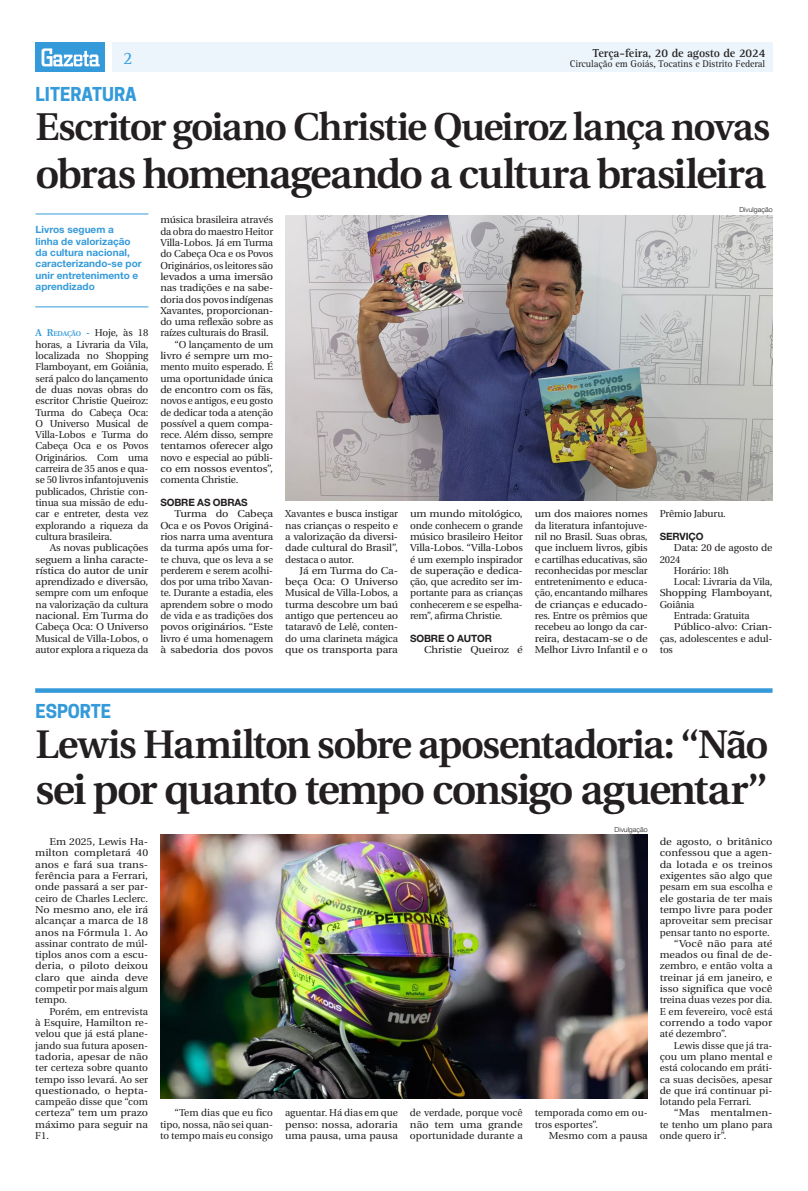
<style>
.page{position:relative;width:808px;height:1191px;background:#fff}
.page>*{position:absolute;margin:0;border:0;box-sizing:border-box;transform-origin:0 0}
.Manchete{font:600 42.3px "Utopia";letter-spacing:-.045em;color:#231f20}
.Manchete-2{font:600 41px "Utopia";letter-spacing:-.035em;color:#231f20}
.Manchete-3{font:600 39.8px "Utopia";letter-spacing:-.04em;color:#231f20}
.Manchete-4{font:600 38.6px "Utopia";letter-spacing:-.035em;color:#231f20}
.Retranca{font:700 18px "Cooper Hewitt";color:#349ada}
.t1{font:18px "Rotis Serif Std";color:#349ada}
.t2{font:700 12px "Rotis Serif Std";letter-spacing:-.01em;color:#231f20}
.TExto_Corrido{font:10px/11.3px "Utopia";letter-spacing:-.015em;color:#231f20;text-align:justify}
.TExto_Corrido-2{font:10px/11.3px "Utopia";letter-spacing:-.015em;color:#231f20;text-align:justify;scale:1.1 1}
.Repórter{font:10px/11.3px "Utopia";letter-spacing:-.015em;color:#231f20;text-align:justify}
.TExto_Corrido-3{font:10px/11.3px "Utopia";letter-spacing:-.015em;color:#231f20;text-align:justify;scale:1.08 1}
.TExto_Corrido-4{font:10px/11.3px "Utopia";letter-spacing:-.015em;color:#231f20;text-align:justify;scale:1.09 1}
.TExto_Corrido-5{font:10px/11.3px "Utopia";letter-spacing:-.015em;color:#231f20;text-align:justify;scale:1.05 1}
.Olho{font:700 10px/11.3px "Helvetica Neue LT Std";color:#349ada}
.t3{font:10px "Rotis Serif Std";letter-spacing:-.01em;color:#231f20}
.Intertítulo{font:700 10px "Helvetica Neue";letter-spacing:-.015em;color:#231f20}
.TExto_Corrido-6{font:10px "Utopia";letter-spacing:-.015em;color:#231f20;scale:1.04 1}
.Crédito_Fotógrafo{font:300 7px "Helvetica Neue LT Com";color:#231f20}
.s1{font-weight:600;color:#349ada}
.s2{font-weight:600;font-size:7px;color:#349ada}
</style>
<div class="page">
<div style="left:112px;top:43px;width:660px;height:29px;background:#ebf5fb"></div>
<div style="left:35px;top:43px;width:70px;height:29px;background:#349ada"></div>
<svg style="left:42px;top:48px;width:58px;height:18px"></svg>
<div style="left:35px;top:688px;width:737px;height:5px;background:#349ada"></div>
<hr style="left:36px;top:213px;width:112px;height:1px;background:#349ada">
<hr style="left:35px;top:306px;width:113px;height:1px;background:#349ada">
<img style="left:160px;top:834px;width:488px;height:264px">
<img style="left:285px;top:215px;width:487px;height:285px">
<p class="t1" style="left:123px;top:47px;width:11px">2</p>
<p class="Retranca" style="left:36px;top:84px;width:102px">LITERATURA</p>
<p class="t2" style="left:593px;top:46px;width:174px">Terça-feira, 20 de agosto de 2024</p>
<p class="t3" style="left:570px;top:58px;width:197px">Circulação em Goiás, Tocatins e Distrito Federal</p>
<p class="Manchete-4" style="left:36px;top:105px;width:736px">Escritor goiano Christie Queiroz lança novas</p>
<p class="Manchete-2" style="left:36px;top:151px;width:732px">obras homenageando a cultura brasileira</p>
<p class="Crédito_Fotógrafo" style="left:739px;top:205px;width:35px">Divulgação</p>
<p class="Olho" style="left:36px;top:224px;width:108px">Livros seguem a<br>linha de valorização da cultura nacional, caracterizando-se por unir entretenimento e aprendizado</p>
<p class="Repórter" style="left:36px;top:327px;width:114px"><span class="s1">A R</span><span class="s2">EDAÇÃO</span> <span class="s1">-</span> Hoje, às 18 horas, a Livraria da Vila, localizada no Shopping Flamboyant, em Goiânia, será palco do lançamento de duas novas obras do escritor Christie Queiroz:<br>Turma do Cabeça Oca:<br>O Universo Musical de Villa-Lobos e Turma do Cabeça Oca e os Povos Originários. Com uma carreira de 35 anos e qua&shy;se 50 livros infantojuvenis publicados, Christie con&shy;tinua sua missão de edu&shy;car e entreter, desta vez explorando a riqueza da cultura brasileira.</p>
<p class="TExto_Corrido-5" style="left:36px;top:542px;width:109px;text-indent:14px">As novas publicações seguem a linha caracte&shy;rística do autor de unir aprendizado e diversão, sempre com um enfoque na valorização da cultura nacional. Em Turma do Cabeça Oca: O Universo Musical de Villa-Lobos, o autor explora a riqueza da</p>
<p class="TExto_Corrido" style="left:160px;top:214px;width:114px">música brasileira através da obra do maestro Heitor Villa-Lobos. Já em Turma do Cabeça Oca e os Povos Originários, os leitores são levados a uma imersão nas tradições e na sabe&shy;doria dos povos indígenas Xavantes, proporcionan&shy;do uma reflexão sobre as raízes culturais do Brasil.</p>
<p class="TExto_Corrido" style="left:160px;top:339px;width:114px;text-indent:14px">“O lançamento de um livro é sempre um mo&shy;mento muito esperado. É uma oportunidade única de encontro com os fãs, novos e antigos, e eu gosto de dedicar toda a atenção possível a quem compa&shy;rece. Além disso, sempre tentamos oferecer algo novo e especial ao públi&shy;co em nossos eventos”, comenta Christie.</p>
<p class="Intertítulo" style="left:160px;top:496px;width:89px">SOBRE AS OBRAS</p>
<p class="TExto_Corrido-2" style="left:160px;top:508px;width:104px;text-indent:14px">Turma do Cabeça Oca e os Povos Originá&shy;rios narra uma aventura da turma após uma for&shy;te chuva, que os leva a se perderem e serem acolhi&shy;dos por uma tribo Xavan&shy;te. Durante a estadia, eles aprendem sobre o modo de vida e as tradições dos povos originários. “Este livro é uma homenagem à sabedoria dos povos</p>
<p class="TExto_Corrido" style="left:285px;top:508px;width:114px">Xavantes e busca instigar nas crianças o respeito e a valorização da diversi&shy;dade cultural do Brasil”, destaca o autor.</p>
<p class="TExto_Corrido-2" style="left:285px;top:565px;width:104px;text-indent:14px">Já em Turma do Ca&shy;beça Oca: O Universo Musical de Villa-Lobos, a turma descobre um baú antigo que pertenceu ao tataravô de Lelê, conten&shy;do uma clarineta mágica que os transporta para</p>
<p class="TExto_Corrido-2" style="left:410px;top:508px;width:104px">um mundo mitológico, onde conhecem o grande músico brasileiro Heitor Villa-Lobos. “Villa-Lobos é um exemplo inspirador de superação e dedica&shy;ção, que acredito ser im&shy;portante para as crianças conhecerem e se espelha&shy;rem”, afirma Christie.</p>
<p class="Intertítulo" style="left:410px;top:632px;width:83px">SOBRE O AUTOR</p>
<p class="TExto_Corrido-2" style="left:424px;top:644px;width:91px">Christie Queiroz é</p>
<p class="TExto_Corrido-3" style="left:535px;top:508px;width:106px">um dos maiores nomes da literatura infantojuve&shy;nil no Brasil. Suas obras, que incluem livros, gibis e cartilhas educativas, são reconhecidas por mesclar entretenimento e educa&shy;ção, encantando milhares de crianças e educado&shy;res. Entre os prêmios que recebeu ao longo da car&shy;reira, destacam-se o de Melhor Livro Infantil e o</p>
<p class="TExto_Corrido" style="left:660px;top:508px;width:68px">Prêmio Jaburu.</p>
<p class="Intertítulo" style="left:660px;top:530px;width:45px">SERVIÇO</p>
<p class="TExto_Corrido" style="left:660px;top:542px;width:114px;text-indent:14px">Data: 20 de agosto de<br>2024</p>
<p class="TExto_Corrido" style="left:674px;top:565px;width:57px">Horário: 18h</p>
<p class="TExto_Corrido" style="left:660px;top:576px;width:114px;text-indent:14px">Local: Livraria da Vila, Shopping Flamboyant, Goiânia</p>
<p class="TExto_Corrido" style="left:674px;top:610px;width:77px">Entrada: Gratuita</p>
<p class="TExto_Corrido-2" style="left:660px;top:621px;width:104px;text-indent:14px">Público-alvo: Crian&shy;ças, adolescentes e adul&shy;tos</p>
<p class="Retranca" style="left:35px;top:701px;width:77px">ESPORTE</p>
<p class="Manchete-3" style="left:35px;top:722px;width:735px">Lewis Hamilton sobre aposentadoria: “Não</p>
<p class="Manchete" style="left:35px;top:766px;width:734px">sei por quanto tempo consigo aguentar”</p>
<p class="Crédito_Fotógrafo" style="left:615px;top:825px;width:35px">Divulgação</p>
<p class="TExto_Corrido-4" style="left:35px;top:836px;width:105px;text-indent:14px">Em 2025, Lewis Ha&shy;milton completará 40 anos e fará sua trans&shy;ferência para a Ferrari, onde passará a ser par&shy;ceiro de Charles Leclerc.<br>No mesmo ano, ele irá alcançar a marca de 18 anos na Fórmula 1. Ao assinar contrato de múl&shy;tiplos anos com a escu&shy;deria, o piloto deixou claro que ainda deve competir por mais algum tempo.</p>
<p class="TExto_Corrido" style="left:35px;top:1005px;width:114px;text-indent:14px">Porém, em entrevista à Esquire, Hamilton re&shy;velou que já está plane&shy;jando sua futura aposen&shy;tadoria, apesar de não ter certeza sobre quanto tempo isso levará. Ao ser questionado, o hepta&shy;campeão disse que “com certeza” tem um prazo máximo para seguir na F1.</p>
<p class="TExto_Corrido" style="left:160px;top:1107px;width:114px;text-indent:14px">“Tem dias que eu fico tipo, nossa, não sei quan&shy;to tempo mais eu consigo</p>
<p class="TExto_Corrido" style="left:285px;top:1107px;width:114px">aguentar. Há dias em que penso: nossa, adoraria uma pausa, uma pausa</p>
<p class="TExto_Corrido" style="left:410px;top:1107px;width:114px">de verdade, porque você não tem uma grande oportunidade durante a</p>
<p class="TExto_Corrido" style="left:535px;top:1107px;width:114px">temporada como em ou&shy;tros esportes”.</p>
<p class="TExto_Corrido-6" style="left:549px;top:1130px;width:96px">Mesmo com a pausa</p>
<p class="TExto_Corrido-2" style="left:660px;top:836px;width:104px">de agosto, o britânico confessou que a agen&shy;da lotada e os treinos exigentes são algo que pesam em sua escolha e ele gostaria de ter mais tempo livre para poder aproveitar sem precisar pensar tanto no esporte.</p>
<p class="TExto_Corrido-2" style="left:660px;top:938px;width:104px;text-indent:14px">“Você não para até meados ou final de de&shy;zembro, e então volta a treinar já em janeiro, e isso significa que você treina duas vezes por dia.<br>E em fevereiro, você está correndo a todo vapor até dezembro”.</p>
<p class="TExto_Corrido" style="left:660px;top:1039px;width:114px;text-indent:14px">Lewis disse que já tra&shy;çou um plano mental e está colocando em práti&shy;ca suas decisões, apesar de que irá continuar pi&shy;lotando pela Ferrari.</p>
<p class="TExto_Corrido-2" style="left:660px;top:1107px;width:104px;text-indent:14px">“Mas mentalmen&shy;te tenho um plano para onde quero ir”.</p>
</div>
